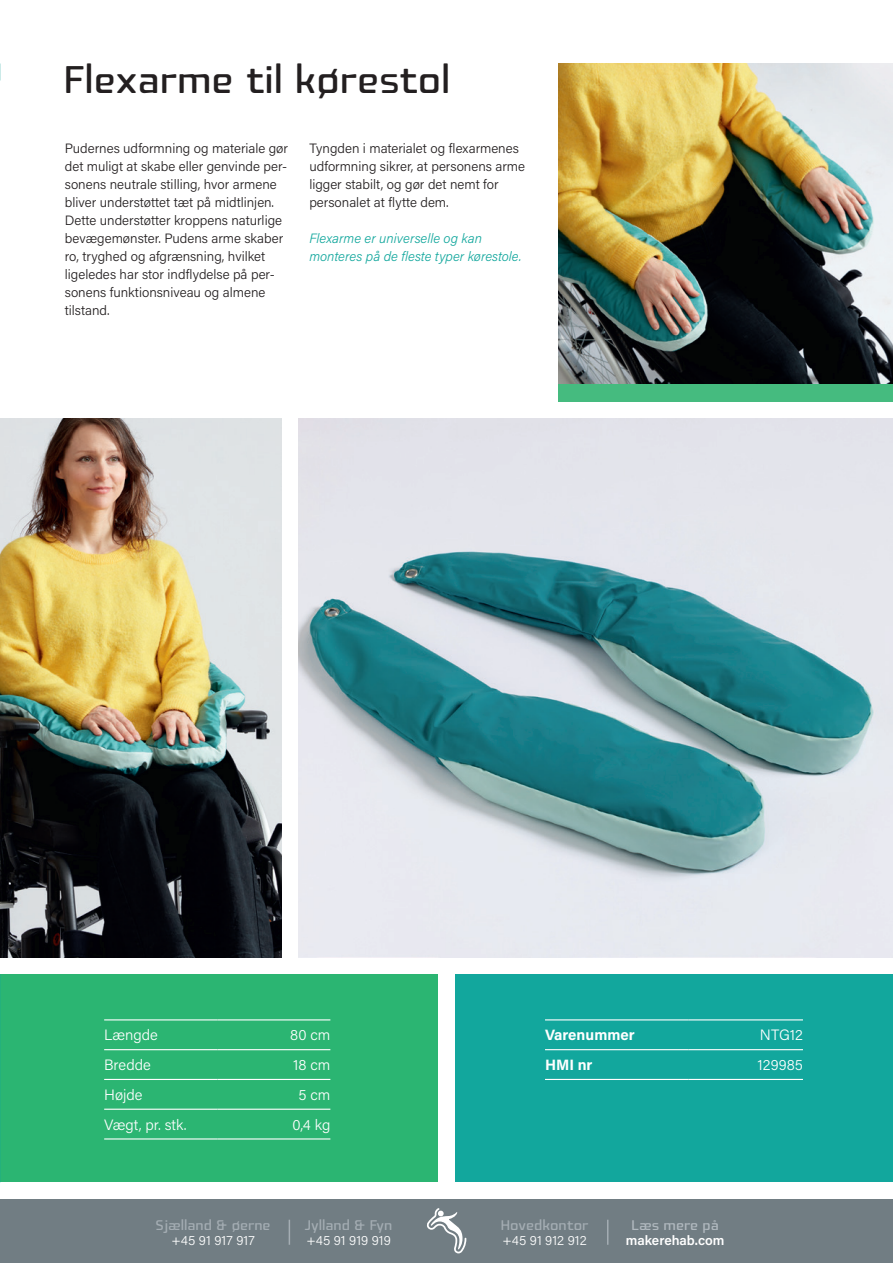
<style>
.page{position:relative;width:893px;height:1263px;background:#fff}
.page>*{position:absolute;margin:0;border:0;box-sizing:border-box;transform-origin:0 0}
.t1{font:37.2px "Fishmonger EER";color:#231f20}
.t2{font:300 15px "Acumin Pro";color:#fff}
.t3{font:700 15px "Acumin Pro";color:#fff}
.t4{font:300 13.5px/18px "Acumin Pro";color:#231f20}
.t5{font:italic 300 13.5px/18px "Acumin Pro";color:#12a79d}
.t6{font:13.5px "Fishmonger EER";color:#a4adb3}
.t7{font:300 13.5px "Acumin Pro";letter-spacing:.005em;color:#fff}
.t8{font:600 13.5px "Acumin Pro";color:#fff}
.t9{font:13.5px "Fishmonger EER";color:#b1b9bf}
</style>
<div class="page">
<div style="left:0;top:1199px;width:893px;height:64px;background:#717d83"></div>
<svg style="left:427px;top:1208px;width:39px;height:45px"></svg>
<svg style="left:289px;top:1220px;width:1px;height:25px"></svg>
<svg style="left:607px;top:1220px;width:1px;height:25px"></svg>
<img style="left:298px;top:419px;width:595px;height:538px">
<img style="left:558px;top:64px;width:335px;height:321px">
<img style="left:0;top:64px;width:1px;height:338px">
<div style="left:558px;top:385px;width:335px;height:17px;background:#45bb7f"></div>
<div style="left:0;top:974px;width:438px;height:208px;background:#2bb572"></div>
<div style="left:455px;top:974px;width:438px;height:208px;background:#12a79d"></div>
<hr style="left:545px;top:1019px;width:143px;height:1px;background:#fff">
<hr style="left:688px;top:1019px;width:115px;height:1px;background:#fff">
<hr style="left:545px;top:1049px;width:143px;height:1px;background:#fff">
<hr style="left:688px;top:1049px;width:115px;height:1px;background:#fff">
<hr style="left:545px;top:1079px;width:143px;height:1px;background:#fff">
<hr style="left:688px;top:1079px;width:115px;height:1px;background:#fff">
<hr style="left:104px;top:1019px;width:113px;height:1px;background:#fff">
<hr style="left:217px;top:1019px;width:113px;height:1px;background:#fff">
<hr style="left:104px;top:1049px;width:113px;height:1px;background:#fff">
<hr style="left:217px;top:1049px;width:113px;height:1px;background:#fff">
<hr style="left:104px;top:1079px;width:113px;height:1px;background:#fff">
<hr style="left:217px;top:1079px;width:113px;height:1px;background:#fff">
<hr style="left:104px;top:1109px;width:113px;height:1px;background:#fff">
<hr style="left:217px;top:1109px;width:113px;height:1px;background:#fff">
<hr style="left:104px;top:1138px;width:113px;height:1px;background:#fff">
<hr style="left:217px;top:1138px;width:113px;height:1px;background:#fff">
<img style="left:0;top:419px;width:281px;height:538px">
<h1 class="t1" style="left:64px;top:58px;width:388px">Flexarme til kørestol</h1>
<p class="t4" style="left:65px;top:139px;width:225px">Pudernes udformning og materiale gør det muligt at skabe eller genvinde per&shy;sonens neutrale stilling, hvor armene bliver understøttet tæt på midtlinjen.<br>Dette understøtter kroppens naturlige bevægemønster. Pudens arme skaber ro, tryghed og afgrænsning, hvilket ligeledes har stor indflydelse på per&shy;sonens funktionsniveau og almene tilstand.</p>
<p class="t4" style="left:309px;top:139px;width:217px">Tyngden i materialet og flexarmenes udformning sikrer, at personens arme ligger stabilt, og gør det nemt for personalet at flytte dem.</p>
<p class="t5" style="left:309px;top:229px;width:214px">Flexarme er universelle og kan monteres på de fleste typer kørestole.</p>
<p class="t2" style="left:104px;top:1025px;width:55px">Længde</p>
<p class="t2" style="left:290px;top:1025px;width:42px">80 cm</p>
<p class="t2" style="left:104px;top:1054px;width:48px">Bredde</p>
<p class="t2" style="left:293px;top:1054px;width:39px">18 cm</p>
<p class="t2" style="left:104px;top:1084px;width:40px">Højde</p>
<p class="t2" style="left:299px;top:1084px;width:33px">5 cm</p>
<p class="t2" style="left:104px;top:1114px;width:84px">Vægt, pr. stk.</p>
<p class="t2" style="left:293px;top:1114px;width:39px">0,4 kg</p>
<p class="t3" style="left:545px;top:1024px;width:91px">Varenummer</p>
<p class="t2" style="left:760px;top:1025px;width:45px">NTG12</p>
<p class="t3" style="left:545px;top:1054px;width:49px">HMI nr</p>
<p class="t2" style="left:758px;top:1054px;width:47px">129985</p>
<p class="t6" style="left:156px;top:1217px;width:116px">Sjælland &amp; øerne</p>
<p class="t7" style="left:172px;top:1231px;width:85px">+45 91 917 917</p>
<p class="t6" style="left:305px;top:1217px;width:89px">Jylland &amp; Fyn</p>
<p class="t7" style="left:306px;top:1231px;width:86px">+45 91 919 919</p>
<p class="t6" style="left:501px;top:1217px;width:89px">Hovedkontor</p>
<p class="t7" style="left:502px;top:1231px;width:86px">+45 91 912 912</p>
<p class="t9" style="left:632px;top:1217px;width:89px">Læs mere på</p>
<p class="t8" style="left:626px;top:1230px;width:100px">makerehab.com</p>
</div>
